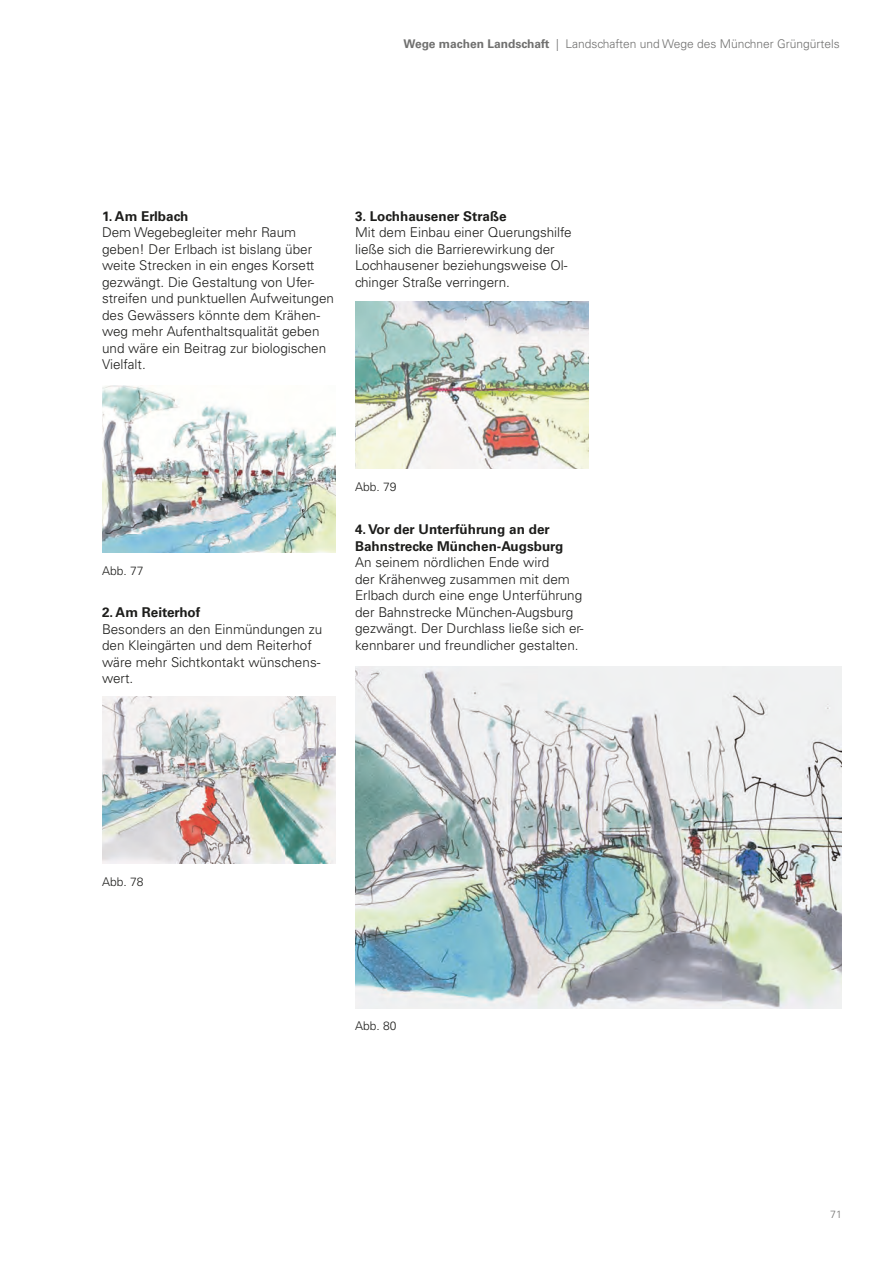
<style>
.page{position:relative;width:893px;height:1263px;background:#fff}
.page>*{position:absolute;margin:0;border:0;box-sizing:border-box;transform-origin:0 0}
.t1{font:300 13.5px/16.5px "Univers LT";color:#1d1d1b}
.t2{font:700 13.5px/16.5px "Univers LT";color:#1d1d1b}
.t3{font:300 12px "Univers LT";color:#70706f}
.t4{font:300 12px "Univers LT";color:#1d1d1b}
.t5{font:300 10.5px "Univers LT";color:#70706f}
.s1{font-weight:700}
</style>
<div class="page">
<img style="left:355px;top:302px;width:234px;height:167px">
<img style="left:355px;top:666px;width:487px;height:343px">
<img style="left:102px;top:386px;width:234px;height:167px">
<img style="left:102px;top:696px;width:234px;height:167px">
<p class="t3" style="left:404px;top:36px;width:438px"><span class="s1">Wege machen Landschaft</span> | Landschaften und Wege des Münchner Grüngürtels</p>
<p class="t2" style="left:102px;top:208px;width:88px">1. Am Erlbach</p>
<p class="t1" style="left:102px;top:224px;width:233px">Dem Wegebegleiter mehr Raum geben! Der Erlbach ist bislang über weite Strecken in ein enges Korsett gezwängt. Die Gestaltung von Ufer&shy;streifen und punktuellen Aufweitungen des Gewässers könnte dem Krähen&shy;weg mehr Aufenthaltsqualität geben und wäre ein Beitrag zur biologischen<br>Vielfalt.</p>
<p class="t2" style="left:355px;top:208px;width:153px">3. Lochhausener Straße</p>
<p class="t1" style="left:355px;top:224px;width:218px">Mit dem Einbau einer Querungshilfe ließe sich die Barrierewirkung der Lochhausener beziehungsweise Ol&shy;chinger Straße verringern.</p>
<p class="t4" style="left:102px;top:564px;width:43px">Abb. 77</p>
<p class="t2" style="left:102px;top:604px;width:100px">2. Am Reiterhof</p>
<p class="t1" style="left:102px;top:621px;width:222px">Besonders an den Einmündungen zu den Kleingärten und dem Reiterhof wäre mehr Sichtkontakt wünschens&shy;wert.</p>
<p class="t4" style="left:355px;top:480px;width:43px">Abb. 79</p>
<p class="t2" style="left:355px;top:521px;width:210px">4. Vor der Unterführung an der<br>Bahnstrecke München-Augsburg</p>
<p class="t1" style="left:355px;top:554px;width:230px">An seinem nördlichen Ende wird<br>der Krähenweg zusammen mit dem Erlbach durch eine enge Unterführung der Bahnstrecke München-Augsburg gezwängt. Der Durchlass ließe sich er&shy;kennbarer und freundlicher gestalten.</p>
<p class="t4" style="left:102px;top:874px;width:43px">Abb. 78</p>
<p class="t4" style="left:355px;top:1019px;width:43px">Abb. 80</p>
<p class="t5" style="left:830px;top:1208px;width:13px">71</p>
</div>
